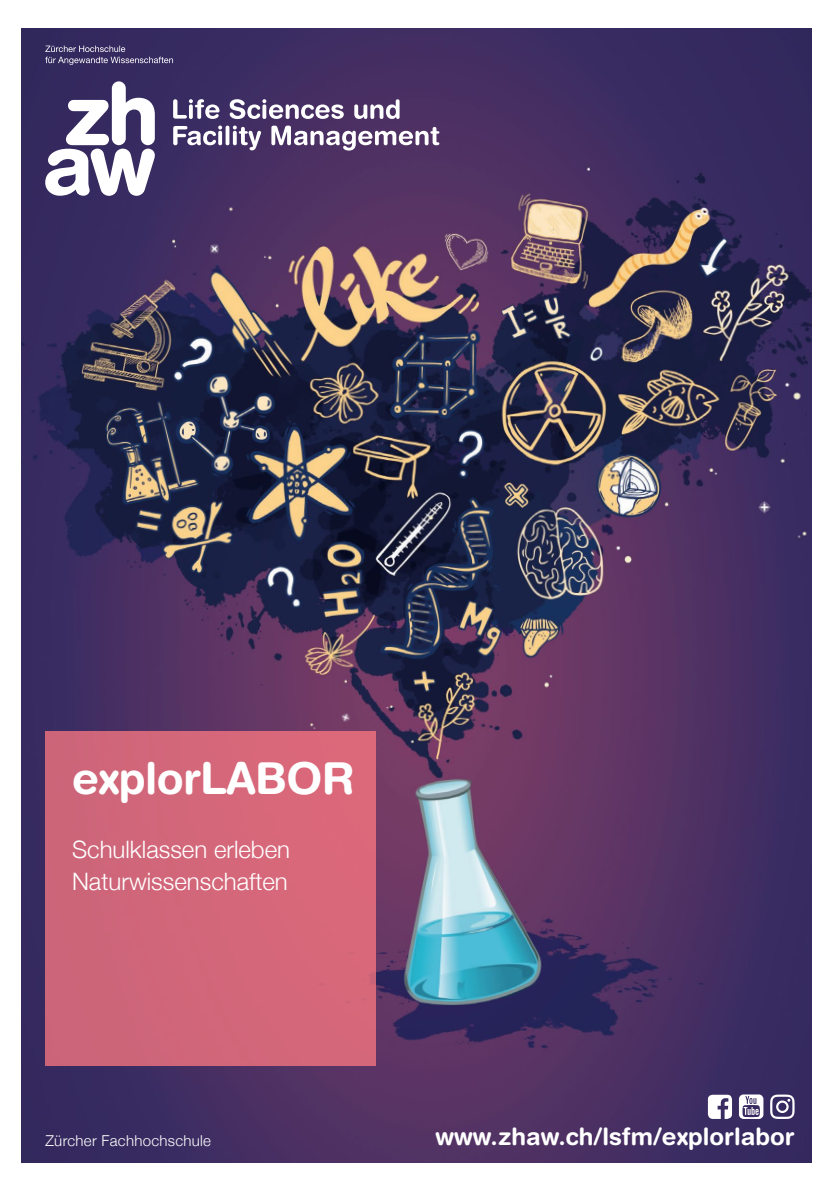
<style>
.page{position:relative;width:840px;height:1191px;background:#fff}
.page>*{position:absolute;margin:0;border:0;box-sizing:border-box;transform-origin:0 0}
.t1{font:700 44px "Helvetica Rounded LT Std";letter-spacing:-.015em;color:#fff}
.t2{font:300 24px/32px "Helvetica Neue";color:#fff}
.t3{font:700 24px "Helvetica Rounded LT Std";color:#fff}
.t4{font:300 15px "Helvetica Neue";letter-spacing:.02em;color:#fff}
</style>
<div class="page">
<img style="left:21px;top:28px;width:790px;height:1134px">
<svg style="left:45px;top:46px;width:394px;height:150px;background:#63527d"></svg>
<div style="left:45px;top:731px;width:330px;height:335px;background:#d3677a"></div>
<svg style="left:707px;top:1094px;width:24px;height:25px"></svg>
<svg style="left:738px;top:1094px;width:25px;height:25px"></svg>
<svg style="left:769px;top:1094px;width:25px;height:25px"></svg>
<h1 class="t1" style="left:72px;top:751px;width:283px">explorLABOR</h1>
<p class="t2" style="left:72px;top:832px;width:219px">Schulklassen erleben<br>Naturwissenschaften</p>
<p class="t4" style="left:45px;top:1128px;width:167px">Zürcher Fachhochschule</p>
<p class="t3" style="left:435px;top:1121px;width:360px">www.zhaw.ch/lsfm/explorlabor</p>
</div>
